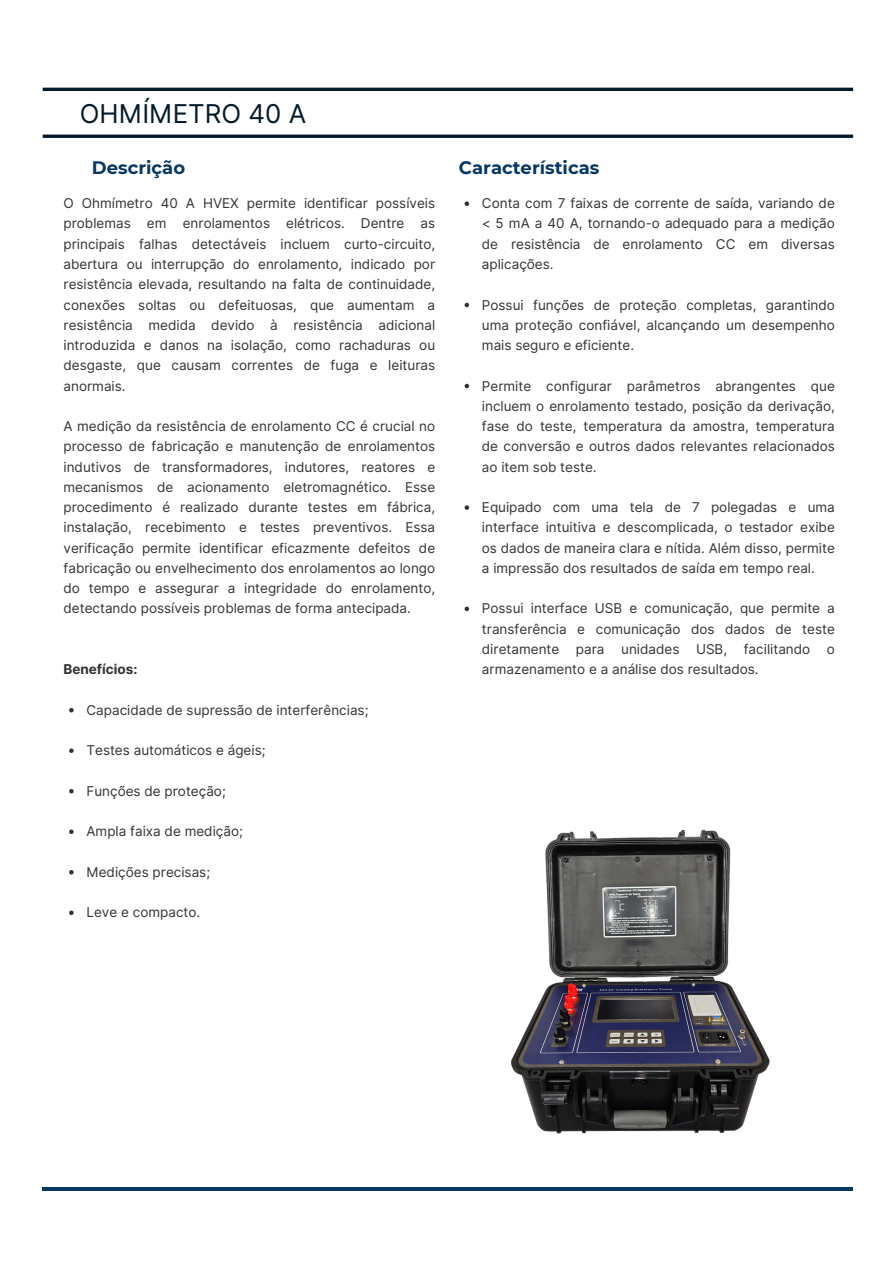
<style>
.page{position:relative;width:894px;height:1264px;background:#fff}
.page>*{position:absolute;margin:0;border:0;box-sizing:border-box;transform-origin:0 0}
.t1{font:25.95px "Inter";color:#031a2b}
.t2{font:700 18px "Montserrat";color:#073763}
.t3{font:13.5px/20.2px "Inter";color:#333;text-align:justify}
.t4{font:700 13.5px "Inter";color:#333}
</style>
<div class="page">
<hr style="left:43px;top:1187px;width:809px;height:3px;background:#073763">
<svg style="left:43px;top:134px;width:809px;height:4px;background:#293d4b"></svg>
<hr style="left:43px;top:88px;width:809px;height:3px;background:#031a2b">
<svg style="left:69px;top:708px;width:5px;height:4px"></svg>
<svg style="left:69px;top:748px;width:5px;height:5px"></svg>
<svg style="left:69px;top:789px;width:5px;height:4px"></svg>
<svg style="left:69px;top:829px;width:5px;height:5px"></svg>
<svg style="left:69px;top:870px;width:5px;height:4px"></svg>
<svg style="left:69px;top:910px;width:5px;height:5px"></svg>
<svg style="left:464px;top:201px;width:5px;height:5px"></svg>
<svg style="left:464px;top:303px;width:5px;height:4px"></svg>
<svg style="left:464px;top:384px;width:5px;height:4px"></svg>
<svg style="left:464px;top:505px;width:5px;height:5px"></svg>
<svg style="left:464px;top:606px;width:5px;height:5px"></svg>
<img style="left:511px;top:829px;width:342px;height:359px">
<h1 class="t1" style="left:80px;top:98px;width:228px">OHMÍMETRO 40 A</h1>
<p class="t2" style="left:92px;top:156px;width:95px">Descrição</p>
<p class="t2" style="left:459px;top:156px;width:142px">Características</p>
<h2 class="t3" style="left:63px;top:193px;width:373px">O Ohmímetro 40 A HVEX permite identificar possíveis problemas em enrolamentos elétricos. Dentre as principais falhas detectáveis incluem curto-circuito, abertura ou interrupção do enrolamento, indicado por resistência elevada, resultando na falta de continuidade, conexões soltas ou defeituosas, que aumentam a resistência medida devido à resistência adicional introduzida e danos na isolação, como rachaduras ou desgaste, que causam correntes de fuga e leituras anormais.</h2>
<h2 class="t3" style="left:63px;top:416px;width:373px">A medição da resistência de enrolamento CC é crucial no processo de fabricação e manutenção de enrolamentos indutivos de transformadores, indutores, reatores e mecanismos de acionamento eletromagnético. Esse procedimento é realizado durante testes em fábrica, instalação, recebimento e testes preventivos. Essa verificação permite identificar eficazmente defeitos de fabricação ou envelhecimento dos enrolamentos ao longo do tempo e assegurar a integridade do enrolamento, detectando possíveis problemas de forma antecipada.</h2>
<p class="t4" style="left:63px;top:661px;width:75px">Benefícios:</p>
<p class="t3" style="left:86px;top:699px;width:283px">Capacidade de supressão de interferências;</p>
<h3 class="t3" style="left:86px;top:740px;width:180px">Testes automáticos e ágeis;</h3>
<p class="t3" style="left:86px;top:780px;width:141px">Funções de proteção;</p>
<p class="t3" style="left:86px;top:821px;width:158px">Ampla faixa de medição;</p>
<p class="t3" style="left:86px;top:861px;width:125px">Medições precisas;</p>
<p class="t3" style="left:86px;top:902px;width:115px">Leve e compacto.</p>
<p class="t3" style="left:482px;top:193px;width:354px">Conta com 7 faixas de corrente de saída, variando de &lt; 5 mA a 40 A, tornando-o adequado para a medição de resistência de enrolamento CC em diversas aplicações.</p>
<p class="t3" style="left:482px;top:294px;width:354px">Possui funções de proteção completas, garantindo uma proteção confiável, alcançando um desempenho mais seguro e eficiente.</p>
<p class="t3" style="left:482px;top:375px;width:354px">Permite configurar parâmetros abrangentes que incluem o enrolamento testado, posição da derivação, fase do teste, temperatura da amostra, temperatura de conversão e outros dados relevantes relacionados ao item sob teste.</p>
<p class="t3" style="left:482px;top:497px;width:354px">Equipado com uma tela de 7 polegadas e uma interface intuitiva e descomplicada, o testador exibe os dados de maneira clara e nítida. Além disso, permite a impressão dos resultados de saída em tempo real.</p>
<p class="t3" style="left:482px;top:598px;width:354px">Possui interface USB e comunicação, que permite a transferência e comunicação dos dados de teste diretamente para unidades USB, facilitando o armazenamento e a análise dos resultados.</p>
</div>
